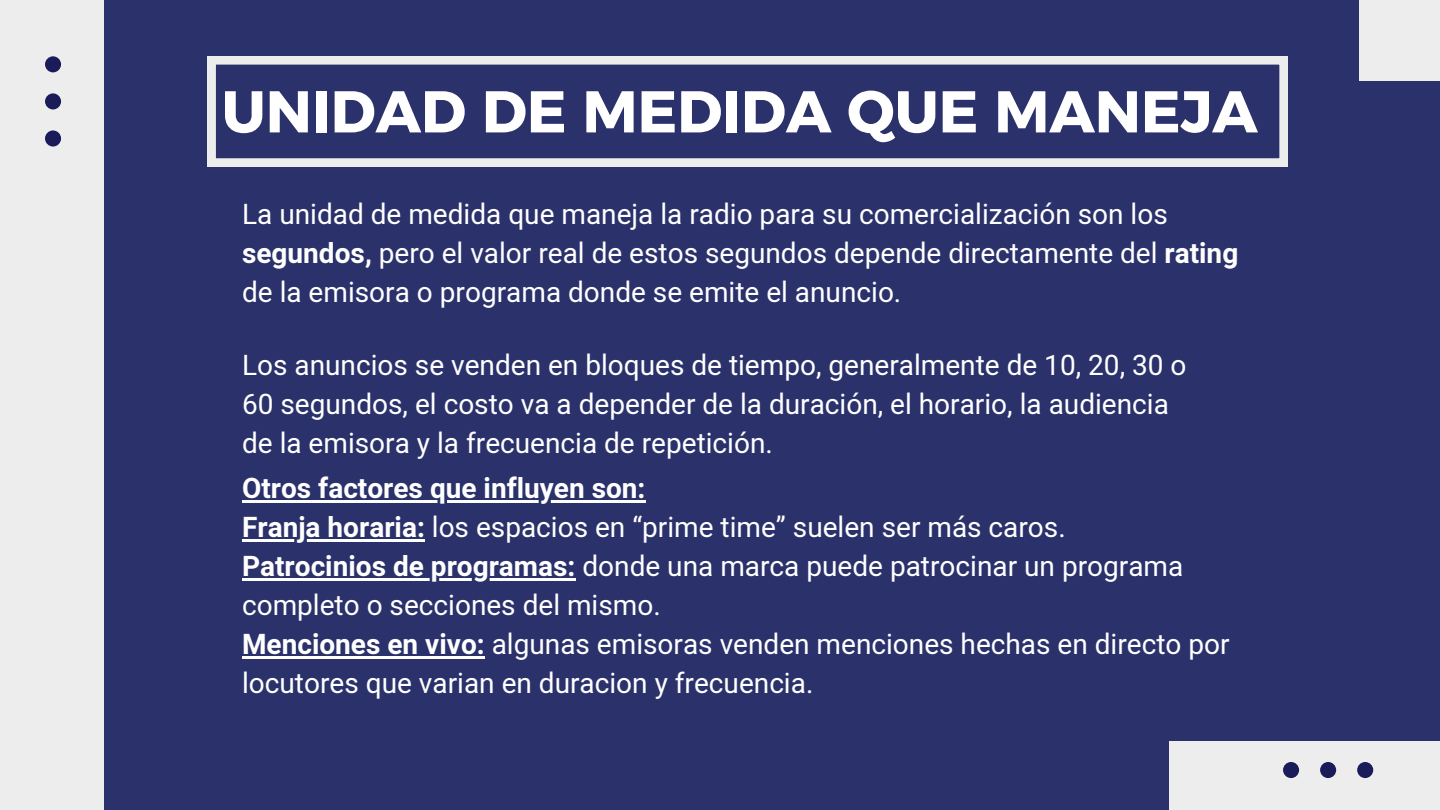
<style>
.page{position:relative;width:1440px;height:810px;background:#2b326b}
.page>*{position:absolute;margin:0;border:0;box-sizing:border-box;transform-origin:0 0}
.t1{font:58.8px "Kief Montaser Bold";color:#fff}
.t2{font:28px/39px "Mardoto";color:#fff}
.t3{font:700 28px "Mardoto";color:#fff}
.s1{font-weight:700}
</style>
<div class="page">
<svg style="left:208px;top:56px;width:1080px;height:111px"></svg>
<div style="left:0;top:0;width:104px;height:810px;background:#ededed"></div>
<div style="left:1359px;top:0;width:81px;height:81px;background:#ededed"></div>
<div style="left:1169px;top:741px;width:271px;height:69px;background:#ededed"></div>
<hr style="left:242px;top:500px;width:404px;height:2px;background:#fff">
<hr style="left:242px;top:539px;width:183px;height:2px;background:#fff">
<hr style="left:242px;top:578px;width:334px;height:2px;background:#fff">
<hr style="left:242px;top:656px;width:243px;height:2px;background:#fff">
<div style="left:45px;top:130px;width:16px;height:17px;background:#191c59;border-radius:50%"></div>
<div style="left:45px;top:93px;width:16px;height:16px;background:#191c59;border-radius:50%"></div>
<div style="left:45px;top:56px;width:16px;height:16px;background:#191c59;border-radius:50%"></div>
<div style="left:1357px;top:762px;width:16px;height:16px;background:#191c59;border-radius:50%"></div>
<div style="left:1320px;top:762px;width:16px;height:16px;background:#191c59;border-radius:50%"></div>
<div style="left:1283px;top:762px;width:16px;height:16px;background:#191c59;border-radius:50%"></div>
<h1 class="t1" style="left:222px;top:76px;width:1037px">UNIDAD DE MEDIDA QUE MANEJA</h1>
<p class="t2" style="left:242px;top:195px;width:998px">La unidad de medida que maneja la radio para su comercialización son los <span class="s1">segundos,</span> pero el valor real de estos segundos depende directamente del <span class="s1">rating </span>de la emisora o programa donde se emite el anuncio.</p>
<p class="t2" style="left:242px;top:346px;width:946px">Los anuncios se venden en bloques de tiempo, generalmente de 10, 20, 30 o<br>60 segundos, el costo va a depender de la duración, el horario, la audiencia de la emisora y la frecuencia de repetición.</p>
<p class="t3" style="left:242px;top:472px;width:405px">Otros factores que influyen son:</p>
<p class="t2" style="left:242px;top:508px;width:825px"><span class="s1">Franja horaria:</span> los espacios en “prime time” suelen ser más caros.</p>
<p class="t2" style="left:242px;top:547px;width:943px"><span class="s1">Patrocinios de programas:</span> donde una marca puede patrocinar un programa completo o secciones del mismo.</p>
<p class="t2" style="left:242px;top:625px;width:989px"><span class="s1">Menciones en vivo:</span> algunas emisoras venden menciones hechas en directo por locutores que varian en duracion y frecuencia.</p>
</div>
